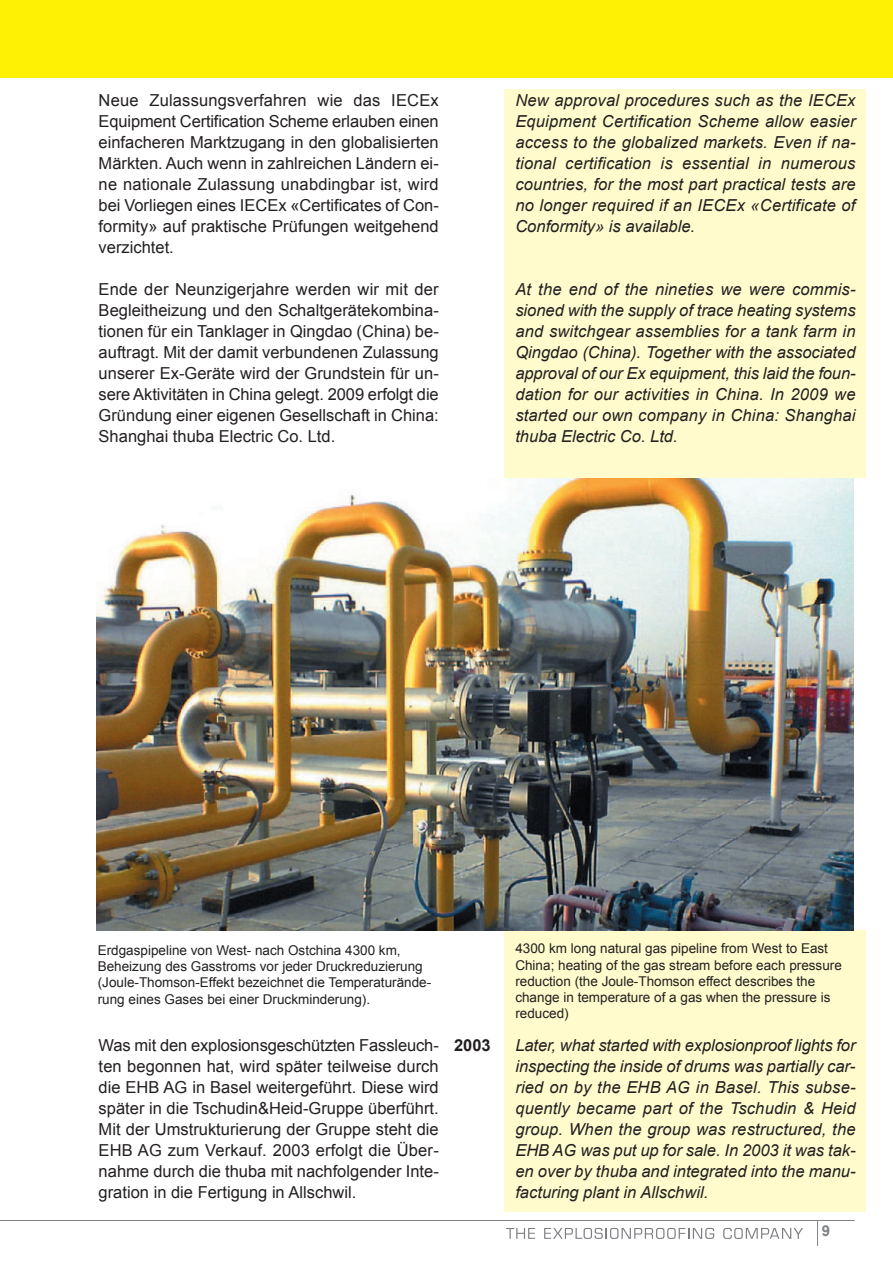
<style>
.page{position:relative;width:893px;height:1263px;background:#fff}
.page>*{position:absolute;margin:0;border:0;box-sizing:border-box;transform-origin:0 0}
.t1{font:16.5px/21px "Arial";color:#231f20;text-align:justify}
.t2{font:italic 16.5px/21px "Arial";color:#231f20;text-align:justify}
.t3{font:700 16.5px "Arial";color:#231f20}
.t4{font:700 15px "Arial";color:#808285}
.t5{font:13.5px/16.2px "Arial";color:#231f20}
</style>
<div class="page">
<div style="left:504px;top:89px;width:362px;height:1122px;background:#fffbcc"></div>
<svg style="left:817px;top:1221px;width:1px;height:25px"></svg>
<svg style="left:506px;top:1228px;width:29px;height:11px"></svg>
<svg style="left:544px;top:1228px;width:170px;height:11px"></svg>
<svg style="left:723px;top:1228px;width:80px;height:11px"></svg>
<div style="left:0;top:0;width:893px;height:78px;background:#fff101"></div>
<hr style="left:0;top:1220px;width:855px;height:1px;background:#808285">
<div style="left:97px;top:479px;width:796px;height:451px;background:#fff"></div>
<img style="left:97px;top:478px;width:756px;height:453px">
<p class="t1" style="left:99px;top:91px;width:342px">Neue Zulassungsverfahren wie das IECEx Equipment Certification Scheme erlauben einen einfacheren Marktzugang in den globalisierten Märkten. Auch wenn in zahlreichen Ländern ei&shy;ne nationale Zulassung unabdingbar ist, wird bei Vorliegen eines IECEx «Certificates of Con&shy;formity» auf praktische Prüfungen weitgehend verzichtet.</p>
<p class="t1" style="left:99px;top:280px;width:342px">Ende der Neunzigerjahre werden wir mit der Begleitheizung und den Schaltgerätekombina&shy;tionen für ein Tanklager in Qingdao (China) be&shy;auftragt. Mit der damit verbundenen Zulassung unserer Ex-Geräte wird der Grundstein für un&shy;sere Aktivitäten in China gelegt. 2009 erfolgt die Gründung einer eigenen Gesellschaft in China:<br>Shanghai thuba Electric Co. Ltd.</p>
<p class="t2" style="left:515px;top:91px;width:342px">New approval procedures such as the IECEx Equipment Certification Scheme allow easier access to the globalized markets. Even if na&shy;tional certification is essential in numerous countries, for the most part practical tests are no longer required if an IECEx «Certificate of Conformity» is available.</p>
<p class="t2" style="left:515px;top:280px;width:342px">At the end of the nineties we were commis&shy;sioned with the supply of trace heating systems and switchgear assemblies for a tank farm in Qingdao (China). Together with the associated approval of our Ex equipment, this laid the foun&shy;dation for our activities in China. In 2009 we started our own company in China: Shanghai thuba Electric Co. Ltd.</p>
<p class="t5" style="left:98px;top:943px;width:335px">Erdgaspipeline von West- nach Ostchina 4300 km, Beheizung des Gasstroms vor jeder Druckreduzierung (Joule-Thomson-Effekt bezeichnet die Temperaturände&shy;rung eines Gases bei einer Druckminderung).</p>
<p class="t5" style="left:515px;top:942px;width:328px">4300 km long natural gas pipeline from West to East China; heating of the gas stream before each pressure reduction (the Joule-Thomson effect describes the change in temperature of a gas when the pressure is reduced)</p>
<p class="t3" style="left:454px;top:1038px;width:38px">2003</p>
<p class="t2" style="left:515px;top:1036px;width:342px">Later, what started with explosionproof lights for inspecting the inside of drums was partially car&shy;ried on by the EHB AG in Basel. This subse&shy;quently became part of the Tschudin &amp; Heid group. When the group was restructured, the EHB AG was put up for sale. In 2003 it was tak&shy;en over by thuba and integrated into the manu&shy;facturing plant in Allschwil.</p>
<p class="t1" style="left:99px;top:1036px;width:342px">Was mit den explosionsgeschützten Fassleuch&shy;ten begonnen hat, wird später teilweise durch die EHB AG in Basel weitergeführt. Diese wird später in die Tschudin&amp;Heid-Gruppe überführt.<br>Mit der Umstrukturierung der Gruppe steht die EHB AG zum Verkauf. 2003 erfolgt die Über&shy;nahme durch die thuba mit nachfolgender Inte&shy;gration in die Fertigung in Allschwil.</p>
<p class="t4" style="left:822px;top:1225px;width:10px">9</p>
</div>
